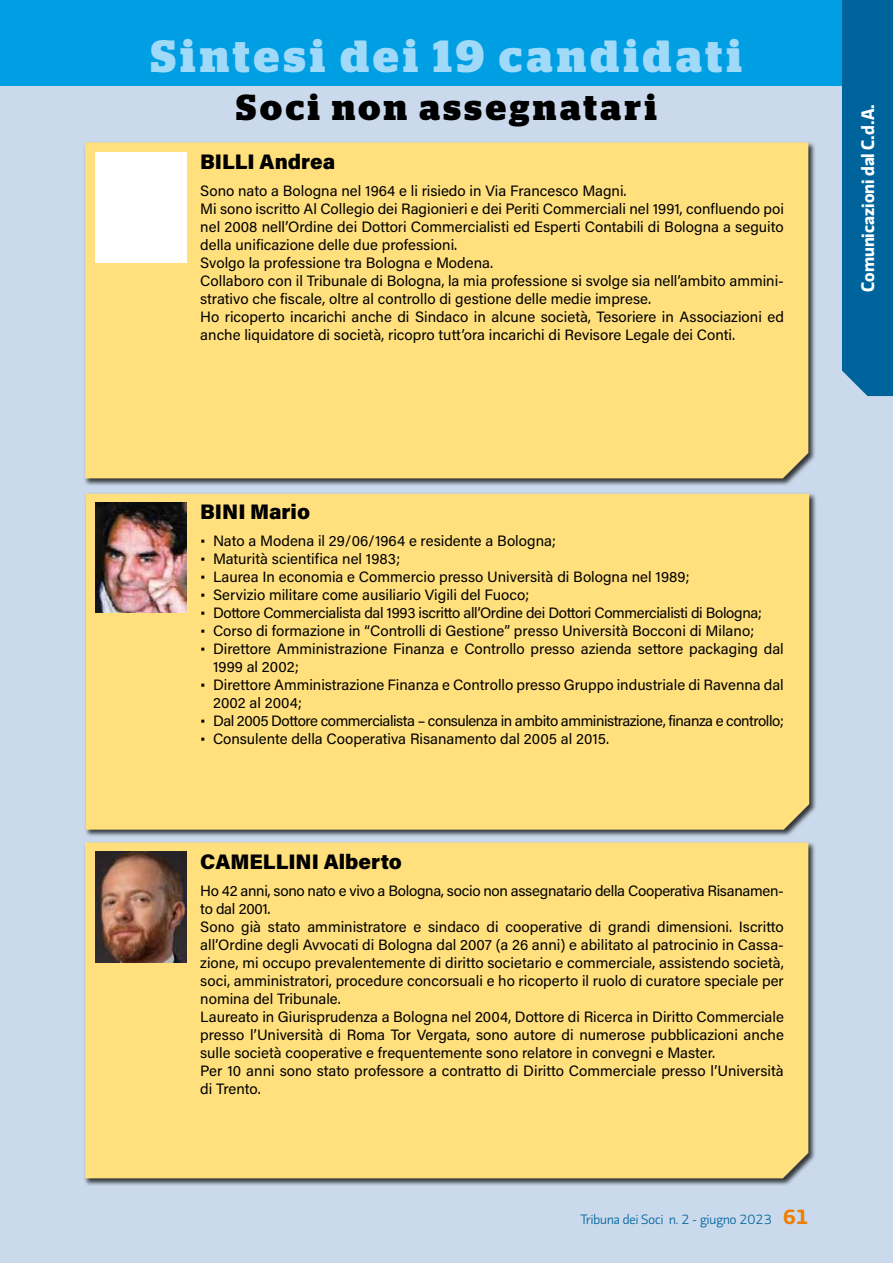
<style>
.page{position:relative;width:893px;height:1263px;background:#cadaec}
.page>*{position:absolute;margin:0;border:0;box-sizing:border-box;transform-origin:0 0}
.t1{font:700 45px "Stag";letter-spacing:.1em;color:#a1daf8}
.t2{font:700 36px "Stag";letter-spacing:.1em;color:#000}
.t3{font:900 21px "Acumin Pro";color:#000}
.t4{font:700 18px "Divenire";color:#fff}
.t5{font:15px/18px "Acumin Pro";color:#000}
.t6{font:15px "Acumin Pro";letter-spacing:-.03em;color:#000}
.t7{font:15px "Acumin Pro";letter-spacing:-.025em;color:#000}
.t8{font:300 13.5px "Divenire";color:#00649c}
.s1{font-weight:700;font-size:21px;color:#ef7d00}
</style>
<div class="page">
<div style="left:842px;top:0;width:51px;height:396px;background:#00649c"></div>
<div style="left:0;top:0;width:842px;height:85px;background:#009fe3"></div>
<div style="left:84px;top:492px;width:733px;height:345px;background:#000;opacity:.75"></div>
<div style="left:86px;top:494px;width:723px;height:336px;background:#ffe07d"></div>
<img style="left:95px;top:502px;width:91px;height:111px">
<div style="left:83px;top:841px;width:733px;height:345px;background:#000;opacity:.75"></div>
<div style="left:85px;top:842px;width:723px;height:336px;background:#ffe07d"></div>
<img style="left:95px;top:852px;width:91px;height:110px">
<div style="left:83px;top:141px;width:733px;height:345px;background:#000;opacity:.75"></div>
<div style="left:85px;top:142px;width:723px;height:336px;background:#ffe07d"></div>
<div style="left:95px;top:152px;width:91px;height:111px;background:#fff"></div>
<h1 class="t1" style="left:151px;top:30px;width:592px">Sintesi dei 19 candidati</h1>
<h2 class="t2" style="left:236px;top:87px;width:422px">Soci non assegnatari</h2>
<h3 class="t3" style="left:200px;top:147px;width:136px">BILLI Andrea</h3>
<p class="t5" style="left:200px;top:181px;width:585px">Sono nato a Bologna nel 1964 e li risiedo in Via Francesco Magni.<br>Mi sono iscritto Al Collegio dei Ragionieri e dei Periti Commerciali nel 1991, confluendo poi nel 2008 nell’Ordine dei Dottori Commercialisti ed Esperti Contabili di Bologna a seguito della unificazione delle due professioni.<br>Svolgo la professione tra Bologna e Modena.<br>Collaboro con il Tribunale di Bologna, la mia professione si svolge sia nell’ambito ammini&shy;strativo che fiscale, oltre al controllo di gestione delle medie imprese.<br>Ho ricoperto incarichi anche di Sindaco in alcune società, Tesoriere in Associazioni ed anche liquidatore di società, ricopro tutt’ora incarichi di Revisore Legale dei Conti.</p>
<p class="t4" style="left:854px;top:292px;width:189px;rotate:-90deg">Comunicazioni dal C.d.A.</p>
<h3 class="t3" style="left:200px;top:497px;width:111px">BINI Mario</h3>
<p class="t5" style="left:200px;top:531px;width:357px">• Nato a Modena il 29/06/1964 e residente a Bologna;</p>
<p class="t5" style="left:200px;top:549px;width:201px">• Maturità scientifica nel 1983;</p>
<p class="t5" style="left:200px;top:567px;width:491px">• Laurea In economia e Commercio presso Università di Bologna nel 1989;</p>
<p class="t5" style="left:200px;top:585px;width:331px">• Servizio militare come ausiliario Vigili del Fuoco;</p>
<p class="t7" style="left:200px;top:602px;width:563px">• Dottore Commercialista dal 1993 iscritto all’Ordine dei Dottori Commercialisti di Bologna;</p>
<p class="t5" style="left:200px;top:621px;width:555px">• Corso di formazione in “Controlli di Gestione” presso Università Bocconi di Milano;</p>
<p class="t5" style="left:213px;top:639px;width:572px;text-indent:-13px">• Direttore Amministrazione Finanza e Controllo presso azienda settore packaging dal<br>1999 al 2002;</p>
<p class="t5" style="left:213px;top:675px;width:572px;text-indent:-13px">• Direttore Amministrazione Finanza e Controllo presso Gruppo industriale di Ravenna dal<br>2002 al 2004;</p>
<p class="t6" style="left:200px;top:710px;width:585px">• Dal 2005 Dottore commercialista – consulenza in ambito amministrazione, finanza e controllo;</p>
<p class="t5" style="left:200px;top:729px;width:410px">• Consulente della Cooperativa Risanamento dal 2005 al 2015.</p>
<h3 class="t3" style="left:200px;top:847px;width:203px">CAMELLINI Alberto</h3>
<p class="t5" style="left:200px;top:881px;width:585px">Ho 42 anni, sono nato e vivo a Bologna, socio non assegnatario della Cooperativa Risanamen&shy;to dal 2001.<br>Sono già stato amministratore e sindaco di cooperative di grandi dimensioni. Iscritto all’Ordine degli Avvocati di Bologna dal 2007 (a 26 anni) e abilitato al patrocinio in Cassa&shy;zione, mi occupo prevalentemente di diritto societario e commerciale, assistendo società, soci, amministratori, procedure concorsuali e ho ricoperto il ruolo di curatore speciale per nomina del Tribunale.<br>Laureato in Giurisprudenza a Bologna nel 2004, Dottore di Ricerca in Diritto Commerciale presso l’Università di Roma Tor Vergata, sono autore di numerose pubblicazioni anche sulle società cooperative e frequentemente sono relatore in convegni e Master.<br>Per 10 anni sono stato professore a contratto di Diritto Commerciale presso l’Università di Trento.</p>
<p class="t8" style="left:580px;top:1209px;width:229px">Tribuna dei Soci n. 2 - giugno 2023 <span class="s1">61</span></p>
</div>
